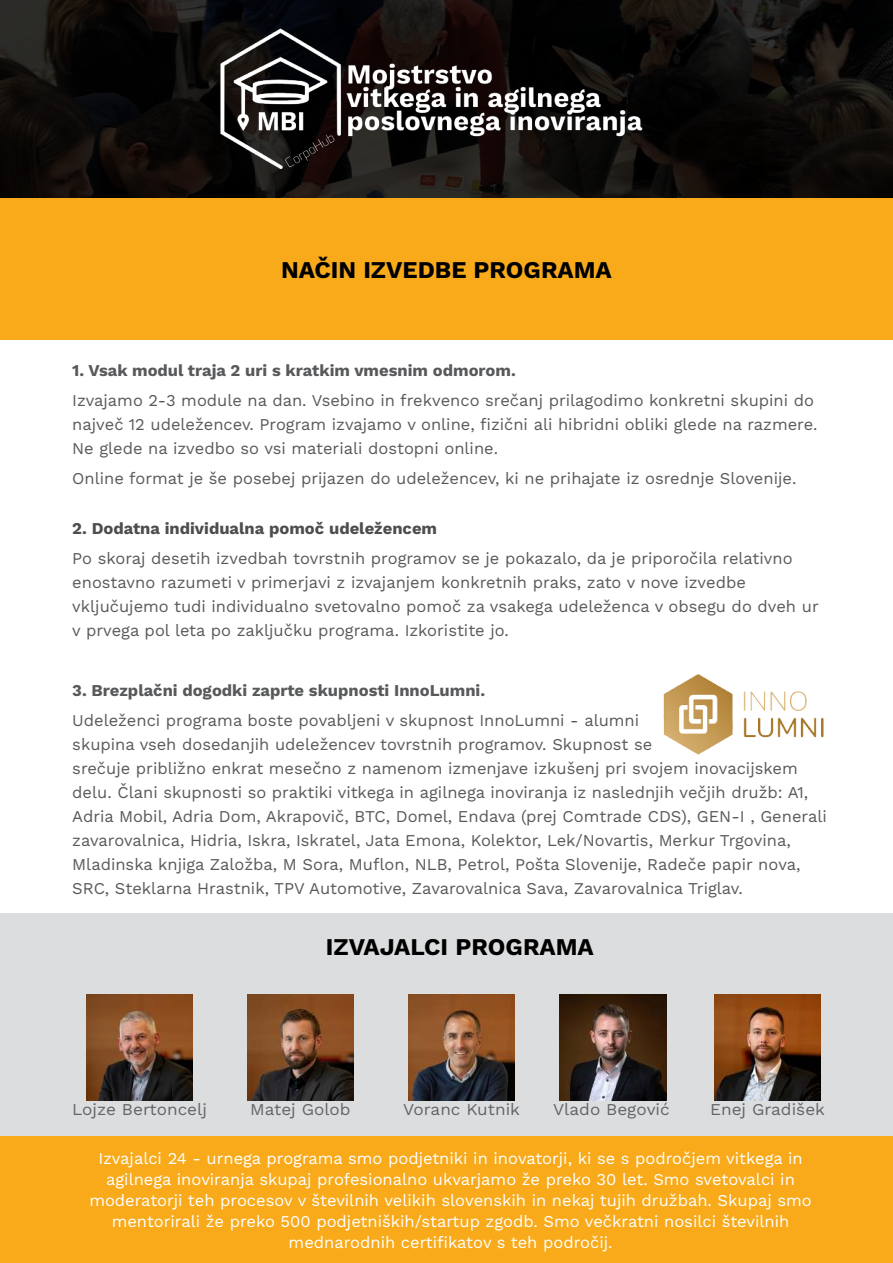
<style>
.page{position:relative;width:893px;height:1263px;background:#fff}
.page>*{position:absolute;margin:0;border:0;box-sizing:border-box;transform-origin:0 0}
.t1{font:700 24px "Work Sans";color:#000}
.t2{font:16.5px/24px "Work Sans";color:#58595b}
.t3{font:16.5px/21px "Work Sans";color:#fff;text-align:center}
.t4{font:700 16.5px "Work Sans";color:#58595b}
.t5{font:16.5px "Work Sans";color:#636466;scale:1.04 1}
.t6{font:700 16.5px "Work Sans";color:#4d4d4d}
</style>
<div class="page">
<img style="left:663px;top:674px;width:161px;height:81px">
<div style="left:0;top:0;width:893px;height:198px;background:#000;opacity:.8"></div>
<div style="left:0;top:1136px;width:893px;height:127px;background:#f8aa1b"></div>
<div style="left:1px;top:913px;width:892px;height:223px;background:#dcddde"></div>
<div style="left:0;top:198px;width:893px;height:142px;background:#f8aa1b"></div>
<img style="left:714px;top:994px;width:107px;height:106px">
<img style="left:408px;top:994px;width:107px;height:106px">
<img style="left:247px;top:994px;width:107px;height:107px">
<img style="left:86px;top:994px;width:107px;height:106px">
<img style="left:560px;top:994px;width:106px;height:106px">
<img style="left:206px;top:17px;width:456px;height:159px">
<h1 class="t1" style="left:281px;top:257px;width:332px">NAČIN IZVEDBE PROGRAMA</h1>
<p class="t4" style="left:72px;top:362px;width:445px">1. Vsak modul traja 2 uri s kratkim vmesnim odmorom.</p>
<p class="t2" style="left:72px;top:389px;width:747px">Izvajamo 2-3 module na dan. Vsebino in frekvenco srečanj prilagodimo konkretni skupini do največ 12 udeležencev. Program izvajamo v online, fizični ali hibridni obliki glede na razmere.<br>Ne glede na izvedbo so vsi materiali dostopni online.</p>
<p class="t2" style="left:72px;top:467px;width:726px">Online format je še posebej prijazen do udeležencev, ki ne prihajate iz osrednje Slovenije.</p>
<p class="t6" style="left:72px;top:519px;width:366px">2. Dodatna individualna pomoč udeležencem</p>
<p class="t2" style="left:72px;top:546px;width:748px">Po skoraj desetih izvedbah tovrstnih programov se je pokazalo, da je priporočila relativno enostavno razumeti v primerjavi z izvajanjem konkretnih praks, zato v nove izvedbe vključujemo tudi individualno svetovalno pomoč za vsakega udeleženca v obsegu do dveh ur v prvega pol leta po zaključku programa. Izkoristite jo.</p>
<p class="t4" style="left:72px;top:681px;width:414px">3. Brezplačni dogodki zaprte skupnosti InnoLumni.</p>
<p class="t2" style="left:72px;top:708px;width:756px">Udeleženci programa boste povabljeni v skupnost InnoLumni - alumni<br>skupina vseh dosedanjih udeležencev tovrstnih programov. Skupnost se<br>srečuje približno enkrat mesečno z namenom izmenjave izkušenj pri svojem inovacijskem delu. Člani skupnosti so praktiki vitkega in agilnega inoviranja iz naslednjih večjih družb: A1, Adria Mobil, Adria Dom, Akrapovič, BTC, Domel, Endava (prej Comtrade CDS), GEN-I , Generali zavarovalnica, Hidria, Iskra, Iskratel, Jata Emona, Kolektor, Lek/Novartis, Merkur Trgovina, Mladinska knjiga Založba, M Sora, Muflon, NLB, Petrol, Pošta Slovenije, Radeče papir nova, SRC, Steklarna Hrastnik, TPV Automotive, Zavarovalnica Sava, Zavarovalnica Triglav.</p>
<h1 class="t1" style="left:326px;top:934px;width:269px">IZVAJALCI PROGRAMA</h1>
<p class="t5" style="left:72px;top:1100px;width:131px">Lojze Bertoncelj</p>
<p class="t5" style="left:250px;top:1100px;width:98px">Matej Golob</p>
<p class="t5" style="left:403px;top:1100px;width:114px">Voranc Kutnik</p>
<p class="t5" style="left:553px;top:1100px;width:114px">Vlado Begović</p>
<p class="t5" style="left:710px;top:1100px;width:112px">Enej Gradišek</p>
<p class="t3" style="left:89px;top:1148px;width:724px">Izvajalci 24 - urnega programa smo podjetniki in inovatorji, ki se s področjem vitkega in agilnega inoviranja skupaj profesionalno ukvarjamo že preko 30 let. Smo svetovalci in moderatorji teh procesov v številnih velikih slovenskih in nekaj tujih družbah. Skupaj smo mentorirali že preko 500 podjetniških/startup zgodb. Smo večkratni nosilci številnih mednarodnih certifikatov s teh področij.</p>
</div>
